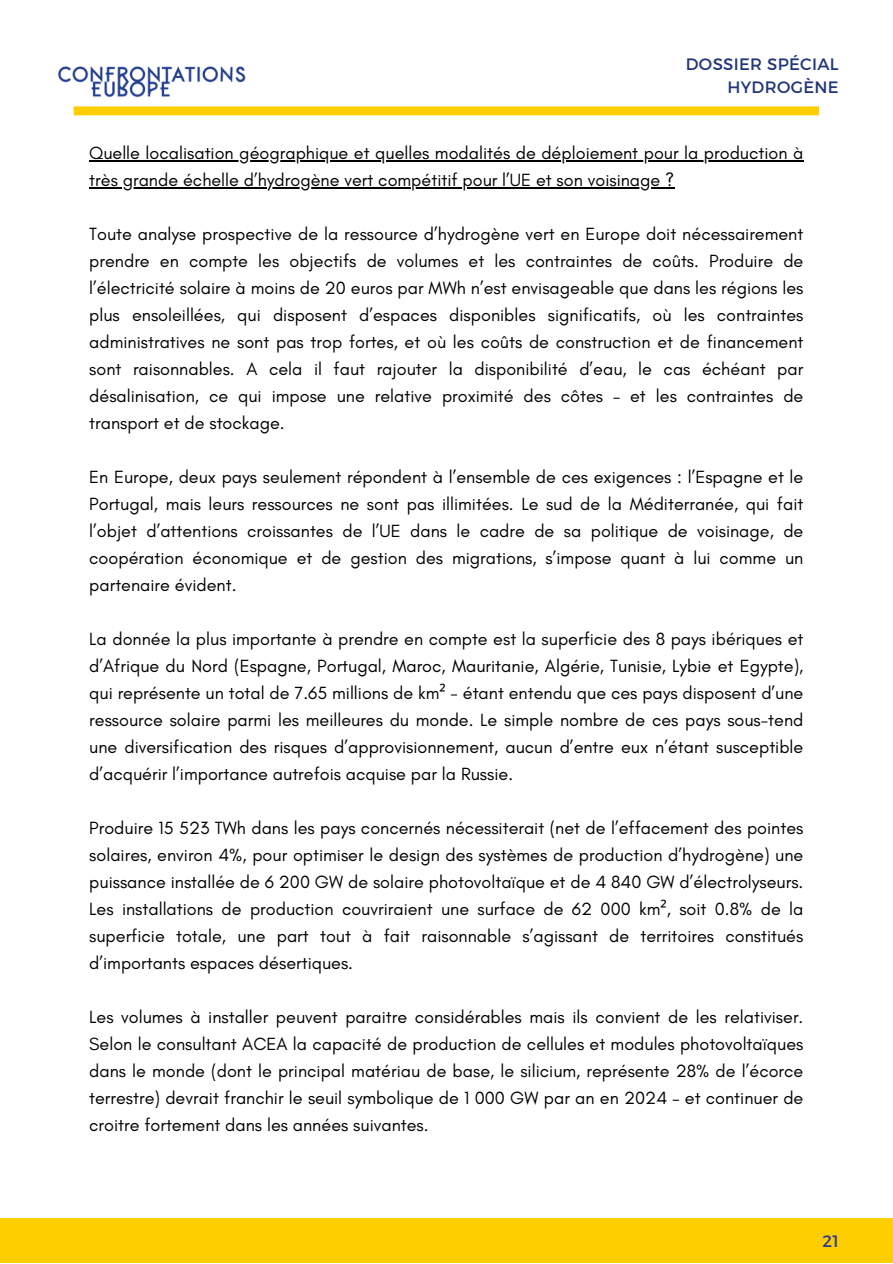
<style>
.page{position:relative;width:893px;height:1264px;background:#fff}
.page>*{position:absolute;margin:0;border:0;box-sizing:border-box;transform-origin:0 0}
.t1{font:18px/27px "Glacial Indifference";color:#000;text-align:justify}
.t2{font:16.5px/22.5px "Montserrat";letter-spacing:.02em;color:#203679;text-align:right}
.t3{font:16.5px "Montserrat";color:#303a99}
.s1{font-family:"Noto Sans"}
</style>
<div class="page">
<hr style="left:89px;top:160px;width:714px;height:1px;background:#000">
<hr style="left:89px;top:187px;width:585px;height:1px;background:#000">
<div style="left:0;top:1217px;width:892px;height:45px;background:#ffce00"></div>
<img style="left:58px;top:66px;width:202px;height:50px">
<div style="left:74px;top:106px;width:744px;height:9px;background:#ffce00"></div>
<p class="t2" style="left:685px;top:52px;width:154px">DOSSIER SPÉCIAL<br>HYDROGÈNE</p>
<p class="t1" style="left:89px;top:139px;width:715px">Quelle localisation géographique et quelles modalités de déploiement pour la production à très grande échelle d’hydrogène vert compétitif pour l’UE et son voisinage ?</p>
<p class="t1" style="left:89px;top:220px;width:715px">Toute analyse prospective de la ressource d’hydrogène vert en Europe doit nécessairement prendre en compte les objectifs de volumes et les contraintes de coûts. Produire de l’électricité solaire à moins de 20 euros par MWh n’est envisageable que dans les régions les plus ensoleillées, qui disposent d’espaces disponibles significatifs, où les contraintes administratives ne sont pas trop fortes, et où les coûts de construction et de financement sont raisonnables. A cela il faut rajouter la disponibilité d’eau, le cas échéant par désalinisation, ce qui impose une relative proximité des côtes – et les contraintes de transport et de stockage.</p>
<p class="t1" style="left:89px;top:463px;width:715px">En Europe, deux pays seulement répondent à l’ensemble de ces exigences : l’Espagne et le Portugal, mais leurs ressources ne sont pas illimitées. Le sud de la Méditerranée, qui fait l’objet d’attentions croissantes de l’UE dans le cadre de sa politique de voisinage, de coopération économique et de gestion des migrations, s’impose quant à lui comme un partenaire évident.</p>
<p class="t1" style="left:89px;top:625px;width:715px">La donnée la plus importante à prendre en compte est la superficie des 8 pays ibériques et d’Afrique du Nord (Espagne, Portugal, Maroc, Mauritanie, Algérie, Tunisie, Lybie et Egypte), qui représente un total de 7.65 millions de km<span class="s1">²</span> - étant entendu que ces pays disposent d’une ressource solaire parmi les meilleures du monde. Le simple nombre de ces pays sous-tend une diversification des risques d’approvisionnement, aucun d’entre eux n’étant susceptible d’acquérir l’importance autrefois acquise par la Russie.</p>
<p class="t1" style="left:89px;top:814px;width:715px">Produire 15 523 TWh dans les pays concernés nécessiterait (net de l’effacement des pointes solaires, environ 4%, pour optimiser le design des systèmes de production d’hydrogène) une puissance installée de 6 200 GW de solaire photovoltaïque et de 4 840 GW d’électrolyseurs.<br>Les installations de production couvriraient une surface de 62 000 km<span class="s1">²</span>, soit 0.8% de la superficie totale, une part tout à fait raisonnable s’agissant de territoires constitués d’importants espaces désertiques.</p>
<p class="t1" style="left:89px;top:1002px;width:715px">Les volumes à installer peuvent paraitre considérables mais ils convient de les relativiser.<br>Selon le consultant ACEA la capacité de production de cellules et modules photovoltaïques dans le monde (dont le principal matériau de base, le silicium, représente 28% de l’écorce terrestre) devrait franchir le seuil symbolique de 1 000 GW par an en 2024 – et continuer de croitre fortement dans les années suivantes.</p>
<p class="t3" style="left:822px;top:1229px;width:18px">21</p>
</div>
